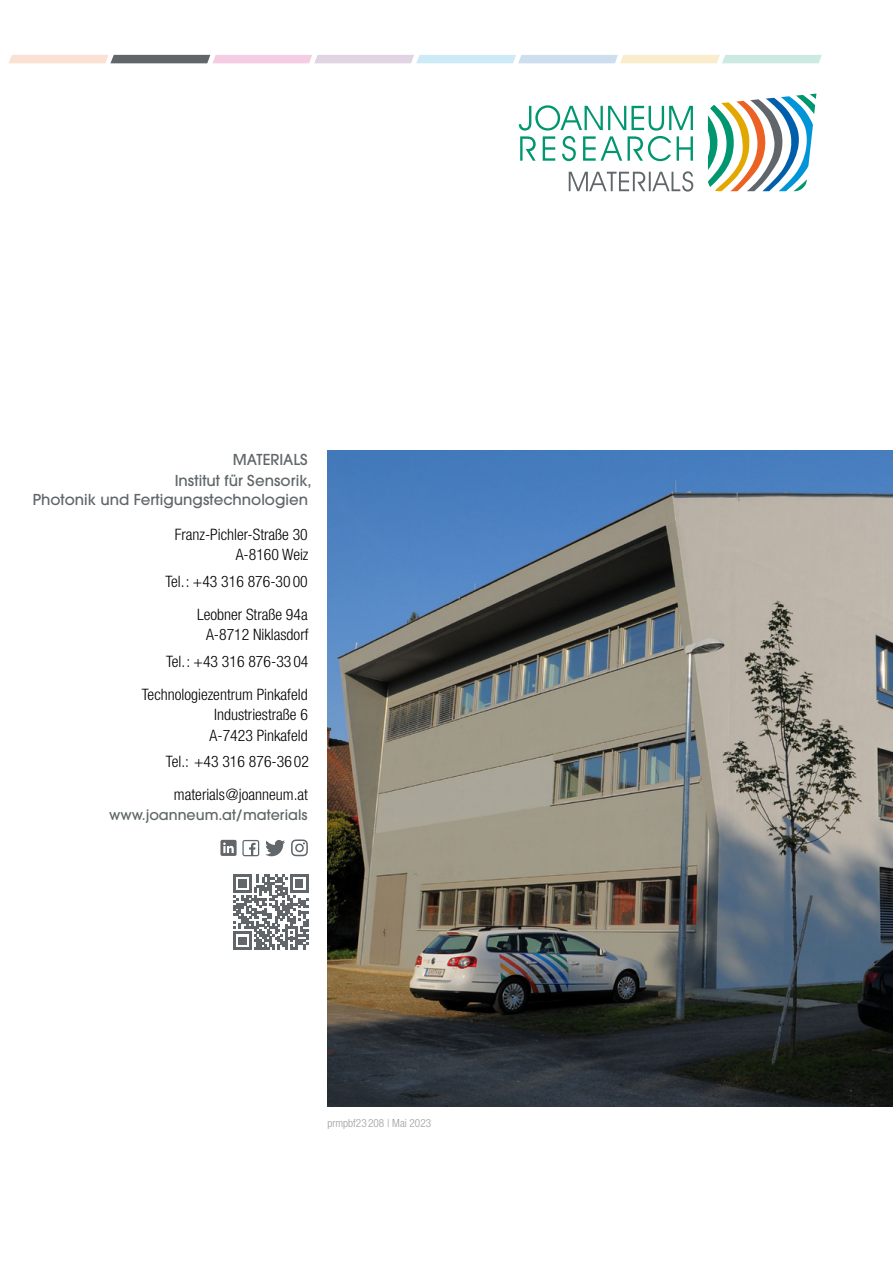
<style>
.page{position:relative;width:893px;height:1263px;background:#fff}
.page>*{position:absolute;margin:0;border:0;box-sizing:border-box;transform-origin:0 0}
.t1{font:300 condensed 15.75px/20.2px "Helvetica Neue LT Pro";color:#000;text-align:right}
.t2{font:500 15px/20.1px "ITC Avant Garde Std";color:#606669;text-align:right}
.t3{font:500 14.25px "ITC Avant Garde Std";color:#606669}
.t4{font:300 condensed 11.25px "Helvetica Neue LT Pro";color:#9d9d9c}
</style>
<div class="page">
<svg style="left:9px;top:55px;width:813px;height:8px"></svg>
<svg style="left:519px;top:105px;width:174px;height:56px"></svg>
<svg style="left:708px;top:94px;width:108px;height:97px"></svg>
<svg style="left:569px;top:171px;width:124px;height:21px"></svg>
<svg style="left:233px;top:875px;width:75px;height:75px"></svg>
<img style="left:327px;top:451px;width:566px;height:655px">
<svg style="left:291px;top:839px;width:17px;height:17px"></svg>
<svg style="left:265px;top:840px;width:20px;height:16px"></svg>
<svg style="left:220px;top:840px;width:39px;height:16px"></svg>
<p class="t2" style="left:33px;top:449px;width:280px">MATERIALS<br>Institut für Sensorik,<br>Photonik und Fertigungstechnologien</p>
<p class="t1" style="left:175px;top:524px;width:135px">Franz-Pichler-Straße 30<br>A-8160 Weiz</p>
<p class="t1" style="left:165px;top:565px;width:144px;line-height:33px">Tel.: +43 316 876-30 00<br>Leobner Straße 94a</p>
<p class="t1" style="left:166px;top:621px;width:144px;line-height:26.7px">A-8712 Niklasdorf<br>Tel.: +43 316 876-33 04</p>
<p class="t1" style="left:210px;top:684px;width:100px;text-align:justify;text-indent:-68px">Technologiezentrum Pinkafeld Industriestraße 6<br>A-7423 Pinkafeld</p>
<p class="t1" style="left:166px;top:745px;width:145px;line-height:33px;text-align:center">Tel.: +43 316 876-36 02 materials@joanneum.at</p>
<p class="t3" style="left:109px;top:806px;width:200px">www.joanneum.at/materials</p>
<p class="t4" style="left:327px;top:1116px;width:105px">prmpbf23 208 | Mai 2023</p>
</div>
